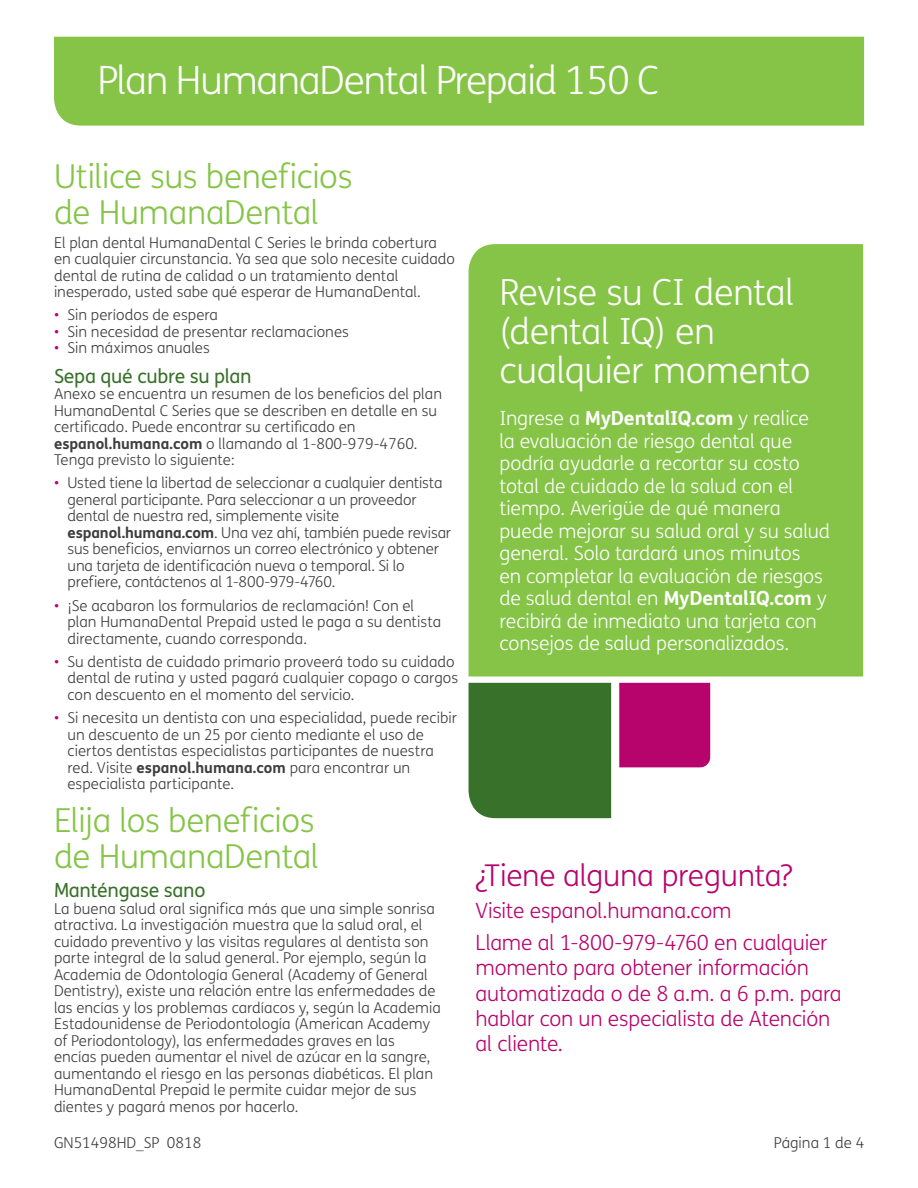
<style>
.page{position:relative;width:918px;height:1188px;background:#fff}
.page>*{position:absolute;margin:0;border:0;box-sizing:border-box;transform-origin:0 0}
.t1{font:300 39px "FS Humana";letter-spacing:-.03em;color:#fff}
.Headline_24_27_White{font:300 36px/39px "FS Humana";letter-spacing:-.01em;color:#fff}
.Headline_24_27_Green{font:300 33px/36px "FS Humana";letter-spacing:-.01em;color:#85c447}
.Headline_24_27_Green-2{font:300 30px "FS Humana";letter-spacing:-.01em;color:#b7046c}
.Headline_24_27_Green-3{font:300 21px/25.2px "FS Humana";letter-spacing:-.01em;color:#b7046c}
.white_inset_box_text{font:300 19.5px/22.5px "FS Humana";letter-spacing:-.01em;color:#fff}
.Subhead_15_18_Dark_G{font:19.5px "FS Humana";letter-spacing:-.015em;color:#387129}
.Body_Copy_10_12_Dark{font:300 15px/16.5px "FS Humana";color:#3e3e3f}
.body{font:300 15px/16.5px "FS Humana";color:#3e3e3f}
.s1{color:#b7046c}
.s2{font-weight:700}
</style>
<div class="page">
<div style="left:469px;top:244px;width:394px;height:432px;background:#85c447"></div>
<div style="left:54px;top:37px;width:810px;height:89px;background:#85c447"></div>
<div style="left:619px;top:683px;width:91px;height:84px;background:#b7046c"></div>
<div style="left:469px;top:683px;width:142px;height:135px;background:#387129"></div>
<p class="t1" style="left:97px;top:54px;width:563px">Plan HumanaDental Prepaid 150 C</p>
<p class="Headline_24_27_Green" style="left:54px;top:158px;width:300px">Utilice sus beneficios de HumanaDental</p>
<p class="body" style="left:54px;top:234px;width:403px">El plan dental HumanaDental C Series le brinda cobertura en cualquier circunstancia. Ya sea que solo necesite cuidado dental de rutina de calidad o un tratamiento dental inesperado, usted sabe qué esperar de HumanaDental.</p>
<p class="Body_Copy_10_12_Dark" style="left:54px;top:306px;width:166px"><span class="s1">•</span> Sin períodos de espera</p>
<p class="Body_Copy_10_12_Dark" style="left:54px;top:323px;width:296px"><span class="s1">•</span> Sin necesidad de presentar reclamaciones</p>
<p class="Body_Copy_10_12_Dark" style="left:54px;top:339px;width:157px"><span class="s1">•</span> Sin máximos anuales</p>
<p class="Subhead_15_18_Dark_G" style="left:54px;top:362px;width:199px">Sepa qué cubre su plan</p>
<p class="Body_Copy_10_12_Dark" style="left:54px;top:385px;width:390px">Anexo se encuentra un resumen de los beneficios del plan HumanaDental C Series que se describen en detalle en su certificado. Puede encontrar su certificado en <span class="s2">espanol.humana.com</span> o llamando al 1-800-979-4760.<br>Tenga previsto lo siguiente:</p>
<p class="Body_Copy_10_12_Dark" style="left:68px;top:474px;width:385px;text-indent:-14px"><span class="s1">•</span> Usted tiene la libertad de seleccionar a cualquier dentista general participante. Para seleccionar a un proveedor dental de nuestra red, simplemente visite <span class="s2">espanol.humana.com</span>. Una vez ahí, también puede revisar sus beneficios, enviarnos un correo electrónico y obtener una tarjeta de identificación nueva o temporal. Si lo prefiere, contáctenos al 1-800-979-4760.</p>
<p class="Body_Copy_10_12_Dark" style="left:68px;top:597px;width:375px;text-indent:-14px"><span class="s1">•</span> ¡Se acabaron los formularios de reclamación! Con el plan HumanaDental Prepaid usted le paga a su dentista directamente, cuando corresponda.</p>
<p class="Body_Copy_10_12_Dark" style="left:68px;top:653px;width:392px;text-indent:-14px"><span class="s1">•</span> Su dentista de cuidado primario proveerá todo su cuidado dental de rutina y usted pagará cualquier copago o cargos con descuento en el momento del servicio.</p>
<p class="Body_Copy_10_12_Dark" style="left:68px;top:709px;width:391px;text-indent:-14px"><span class="s1">•</span> Si necesita un dentista con una especialidad, puede recibir un descuento de un 25 por ciento mediante el uso de ciertos dentistas especialistas participantes de nuestra red. Visite <span class="s2">espanol.humana.com</span> para encontrar un especialista participante.</p>
<p class="Headline_24_27_Green" style="left:54px;top:801px;width:267px">Elija los beneficios de HumanaDental</p>
<p class="Subhead_15_18_Dark_G" style="left:54px;top:877px;width:153px">Manténgase sano</p>
<p class="Body_Copy_10_12_Dark" style="left:54px;top:900px;width:388px">La buena salud oral significa más que una simple sonrisa atractiva. La investigación muestra que la salud oral, el cuidado preventivo y las visitas regulares al dentista son parte integral de la salud general. Por ejemplo, según la Academia de Odontología General (Academy of General Dentistry), existe una relación entre las enfermedades de las encías y los problemas cardíacos y, según la Academia Estadounidense de Periodontología (American Academy of Periodontology), las enfermedades graves en las encías pueden aumentar el nivel de azúcar en la sangre, aumentando el riesgo en las personas diabéticas. El plan HumanaDental Prepaid le permite cuidar mejor de sus dientes y pagará menos por hacerlo.</p>
<p class="Headline_24_27_White" style="left:499px;top:271px;width:313px">Revise su CI dental (dental IQ) en cualquier momento</p>
<p class="white_inset_box_text" style="left:499px;top:407px;width:332px">Ingrese a <span class="s2">MyDentalIQ.com</span> y realice<br>la evaluación de riesgo dental que podría ayudarle a recortar su costo total de cuidado de la salud con el tiempo. Averigüe de qué manera puede mejorar su salud oral y su salud general. Solo tardará unos minutos<br>en completar la evaluación de riesgos de salud dental en <span class="s2">MyDentalIQ.com</span> y recibirá de inmediato una tarjeta con consejos de salud personalizados.</p>
<p class="Headline_24_27_Green-2" style="left:476px;top:855px;width:319px">¿Tiene alguna pregunta?</p>
<p class="Headline_24_27_Green-3" style="left:476px;top:898px;width:257px">Visite espanol.humana.com</p>
<p class="Headline_24_27_Green-3" style="left:476px;top:930px;width:368px">Llame al 1-800-979-4760 en cualquier momento para obtener información automatizada o de 8 a.m. a 6 p.m. para hablar con un especialista de Atención al cliente.</p>
<p class="Body_Copy_10_12_Dark" style="left:54px;top:1134px;width:149px">GN51498HD_SP 0818</p>
<p class="Body_Copy_10_12_Dark" style="left:774px;top:1134px;width:92px">Página 1 de 4</p>
</div>
